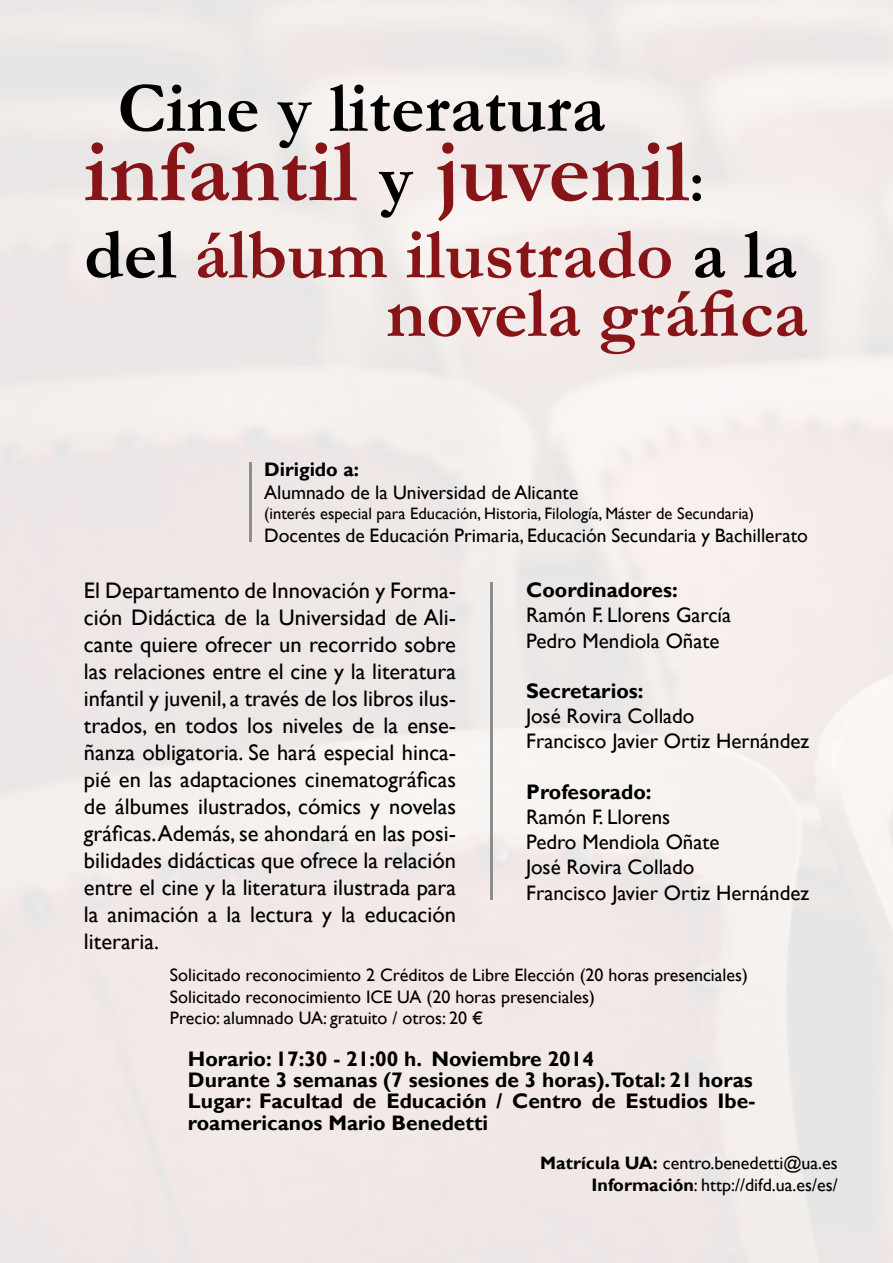
<style>
.page{position:relative;width:893px;height:1263px;background:#fff}
.page>*{position:absolute;margin:0;border:0;box-sizing:border-box;transform-origin:0 0}
.t1{font:700 90px "Garamond";color:#871517}
.t2{font:700 72px/58.5px "Garamond";color:#871517;text-align:right}
.t3{font:700 72px "Garamond";color:#000}
.t4{font:22.5px/27px "Gill Sans";color:#000;text-align:justify}
.t5{font:700 21px/21px "Gill Sans";color:#000}
.t6{font:21px/25.2px "Gill Sans";color:#000}
.t7{font:19.5px "Gill Sans";color:#000}
.t8{font:700 19.5px "Gill Sans";color:#000}
.t9{font:18px/21.6px "Gill Sans";color:#000}
.t10{font:16.5px "Gill Sans";color:#000}
.s1{font-size:72px;color:#000}
.s2{font-size:60px;color:#000}
.s3{color:#000}
.s4{font-weight:700}
</style>
<div class="page">
<hr style="left:249px;top:462px;width:3px;height:80px;background:#8b8e90">
<hr style="left:490px;top:583px;width:3px;height:317px;background:#8b8e90">
<h2 class="t3" style="left:117px;top:65px;width:490px">Cine y literatura</h2>
<h1 class="t1" style="left:84px;top:118px;width:622px">infantil <span class="s1">y</span> juvenil<span class="s2">:</span></h1>
<h2 class="t2" style="left:84px;top:224px;width:725px"><span class="s3">del</span> álbum ilustrado <span class="s3">a la </span>novela gráfica</h2>
<p class="t8" style="left:264px;top:457px;width:96px">Dirigido a:</p>
<p class="t7" style="left:264px;top:481px;width:316px">Alumnado de la Universidad de Alicante</p>
<p class="t10" style="left:264px;top:504px;width:492px">(interés especial para Educación, Historia, Filología, Máster de Secundaria)</p>
<p class="t7" style="left:264px;top:524px;width:545px">Docentes de Educación Primaria, Educación Secundaria y Bachillerato</p>
<p class="t4" style="left:84px;top:577px;width:374px">El Departamento de Innovación y Forma&shy;ción Didáctica de la Universidad de Ali&shy;cante quiere ofrecer un recorrido sobre las relaciones entre el cine y la literatura infantil y juvenil, a través de los libros ilus&shy;trados, en todos los niveles de la ense&shy;ñanza obligatoria. Se hará especial hinca&shy;pié en las adaptaciones cinematográficas de álbumes ilustrados, cómics y novelas gráficas. Además, se ahondará en las posi&shy;bilidades didácticas que ofrece la relación entre el cine y la literatura ilustrada para la animación a la lectura y la educación literaria.</p>
<p class="t5" style="left:526px;top:580px;width:153px">Coordinadores:</p>
<p class="t6" style="left:526px;top:603px;width:206px">Ramón F. Llorens García<br>Pedro Mendiola Oñate</p>
<p class="t5" style="left:526px;top:681px;width:119px">Secretarios:</p>
<p class="t6" style="left:526px;top:704px;width:284px">José Rovira Collado<br>Francisco Javier Ortiz Hernández</p>
<p class="t5" style="left:526px;top:782px;width:127px">Profesorado:</p>
<p class="t6" style="left:526px;top:805px;width:284px">Ramón F. Llorens<br>Pedro Mendiola Oñate<br>José Rovira Collado<br>Francisco Javier Ortiz Hernández</p>
<p class="t9" style="left:170px;top:964px;width:579px">Solicitado reconocimiento 2 Créditos de Libre Elección (20 horas presenciales)<br>Solicitado reconocimiento ICE UA (20 horas presenciales)<br>Precio: alumnado UA: gratuito / otros: 20 €</p>
<p class="t5" style="left:188px;top:1049px;width:569px">Horario: 17:30 - 21:00 h. Noviembre 2014<br>Durante 3 semanas (7 sesiones de 3 horas).Total: 21 horas Lugar: Facultad de Educación / Centro de Estudios Ibe&shy;roamericanos Mario Benedetti</p>
<p class="t9" style="left:540px;top:1152px;width:299px;text-align:right"><span class="s4">Matrícula UA:</span> centro.benedetti@ua.es<br><span class="s4">Información</span>: http://difd.ua.es/es/</p>
</div>
